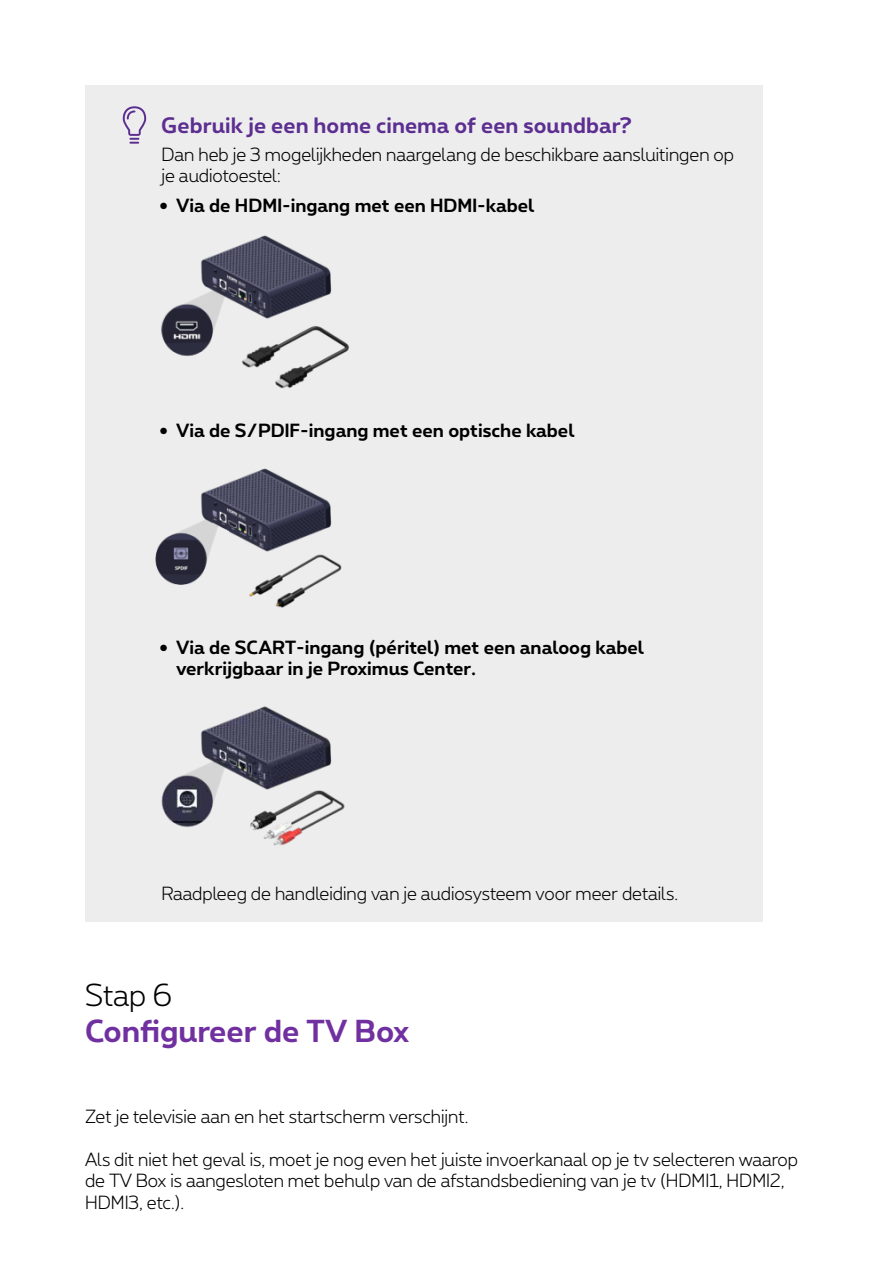
<style>
.page{position:relative;width:893px;height:1263px;background:#fff}
.page>*{position:absolute;margin:0;border:0;box-sizing:border-box;transform-origin:0 0}
.t1{font:700 30px "Proximus";color:#7030a0}
.t2{font:300 30px "Proximus";color:#000}
.t3{font:700 21px "Proximus";letter-spacing:.005em;color:#5c2e91}
.t4{font:300 18px/21.6px "Proximus";color:#000}
.t5{font:700 18px/21.6px "Proximus";color:#000}
</style>
<div class="page">
<div style="left:85px;top:85px;width:677px;height:836px;background:#ededed"></div>
<svg style="left:123px;top:106px;width:23px;height:38px"></svg>
<img style="left:161px;top:235px;width:188px;height:154px">
<img style="left:155px;top:468px;width:187px;height:140px">
<img style="left:161px;top:706px;width:184px;height:140px">
<p class="t3" style="left:161px;top:110px;width:473px">Gebruik je een home cinema of een soundbar?</p>
<p class="t4" style="left:162px;top:142px;width:574px">Dan heb je 3 mogelijkheden naargelang de beschikbare aansluitingen op je audiotoestel:</p>
<p class="t5" style="left:160px;top:194px;width:376px">● Via de HDMI-ingang met een HDMI-kabel</p>
<p class="t5" style="left:160px;top:419px;width:416px">● Via de S/PDIF-ingang met een optische kabel</p>
<p class="t5" style="left:176px;top:635px;width:470px;text-indent:-16px">● Via de SCART-ingang (péritel) met een analoog kabel verkrijgbaar in je Proximus Center.</p>
<p class="t4" style="left:162px;top:882px;width:518px">Raadpleeg de handleiding van je audiosysteem voor meer details.</p>
<h1 class="t2" style="left:85px;top:974px;width:89px">Stap 6</h1>
<h1 class="t1" style="left:85px;top:1009px;width:326px">Configureer de TV Box</h1>
<p class="t4" style="left:85px;top:1104px;width:385px">Zet je televisie aan en het startscherm verschijnt.</p>
<p class="t4" style="left:85px;top:1147px;width:714px">Als dit niet het geval is, moet je nog even het juiste invoerkanaal op je tv selecteren waarop de TV Box is aangesloten met behulp van de afstandsbediening van je tv (HDMI1, HDMI2,<br>HDMI3, etc.).</p>
</div>
